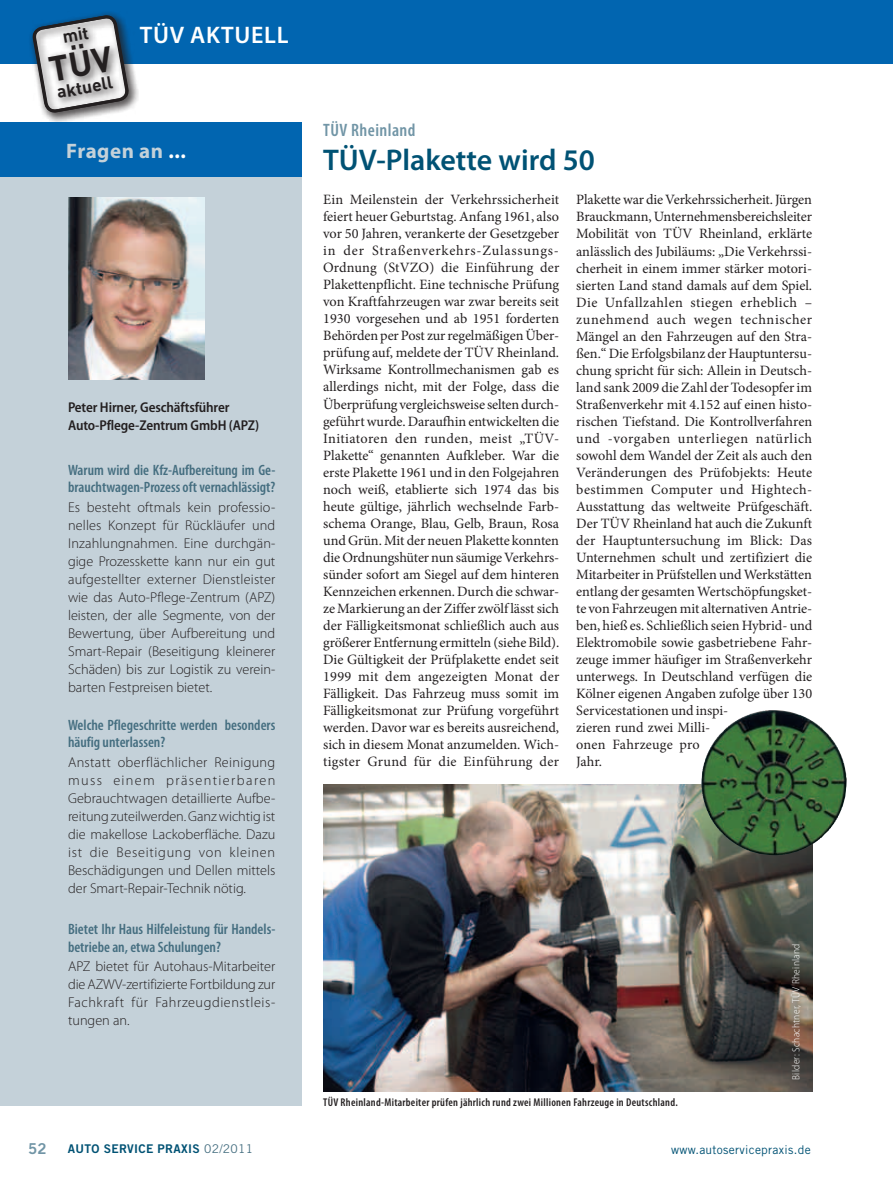
<style>
.page{position:relative;width:893px;height:1187px;background:#fff}
.page>*{position:absolute;margin:0;border:0;box-sizing:border-box;transform-origin:0 0}
.t1{font:600 30px "Myriad Pro";color:#005274}
.t2{font:600 24px "Myriad Pro";letter-spacing:.03em;color:#fff}
.t3{font:700 21px "Myriad Pro";letter-spacing:.025em;color:#c4d1d9}
.t4{font:600 condensed 18px "Myriad Pro";letter-spacing:.025em;color:#7195a6}
.t5{font:700 17.55px "DINOT";color:#231f20}
.t6{font:600 condensed 15px/17px "Myriad Pro";color:#456e80}
.t7{font:15px "Trade Gothic LT Std Bd 2";color:#7195a6}
.t8{font:14.25px/17px "Minion Pro";color:#231f20;text-align:justify}
.t9{font:300 14.25px/18px "Myriad Pro";color:#231f20;text-align:justify}
.t10{font:600 semi-condensed 14.25px/18px "Myriad Pro";letter-spacing:-.01em;color:#231f20}
.t11{font:12px "Trade Gothic LT Std Bd 2";letter-spacing:.025em;color:#005274}
.t12{font:12px "Trade Gothic LT Std";letter-spacing:.025em;color:#005274}
.t13{font:600 condensed 11.25px "Myriad Pro";letter-spacing:.025em;color:#231f20}
.t14{font:300 semi-condensed 10.5px "Myriad Pro";letter-spacing:.025em;color:#fff}
.s1{color:#fff}
.s2{font-family:"Trade Gothic LT Std";color:#456e80}
</style>
<div class="page">
<div style="left:0;top:0;width:893px;height:64px;background:#0165b0"></div>
<div style="left:28px;top:10px;width:111px;height:113px;background:#231f20;opacity:.75"></div>
<div style="left:0;top:128px;width:302px;height:978px;background:#c4d1d9"></div>
<div style="left:0;top:122px;width:302px;height:55px;background:#0165b0"></div>
<img style="left:68px;top:198px;width:136px;height:181px">
<img style="left:323px;top:784px;width:489px;height:307px">
<img style="left:701px;top:710px;width:97px;height:145px">
<svg style="left:33px;top:15px;width:96px;height:107px"></svg>
<p class="t5" style="left:55px;top:80px;width:58px;rotate:-10deg">aktuell</p>
<h2 class="t2" style="left:140px;top:20px;width:150px">TÜV aktuell</h2>
<h3 class="t3" style="left:66px;top:137px;width:121px">Fragen an <span class="s1">...</span></h3>
<p class="t10" style="left:68px;top:398px;width:193px">Peter Hirner, Geschäftsführer<br>Auto-Pflege-Zentrum GmbH (APZ)</p>
<p class="t6" style="left:68px;top:462px;width:209px">Warum wird die Kfz-Aufbereitung im Ge&shy;brauchtwagen-Prozess oft vernachlässigt?</p>
<p class="t9" style="left:68px;top:498px;width:209px">Es besteht oftmals kein professio&shy;nelles Konzept für Rückläufer und Inzahlungnahmen. Eine durchgän&shy;gige Prozesskette kann nur ein gut aufgestellter externer Dienstleister wie das Auto-Pflege-Zentrum (APZ) leisten, der alle Segmente, von der Bewertung, über Aufbereitung und Smart-Repair (Beseitigung kleinerer Schäden) bis zur Logistik zu verein&shy;barten Festpreisen bietet.</p>
<p class="t6" style="left:68px;top:717px;width:209px">Welche Pflegeschritte werden besonders häufig unterlassen?</p>
<p class="t9" style="left:68px;top:753px;width:209px">Anstatt oberflächlicher Reinigung muss einem präsentierbaren Gebrauchtwagen detaillierte Aufbe&shy;reitung zuteilwerden. Ganz wichtig ist die makellose Lackoberfläche. Dazu ist die Beseitigung von kleinen Beschädigungen und Dellen mittels der Smart-Repair-Technik nötig.</p>
<p class="t6" style="left:68px;top:921px;width:209px">Bietet Ihr Haus Hilfeleistung für Handels&shy;betriebe an, etwa Schulungen?</p>
<p class="t9" style="left:68px;top:957px;width:209px">APZ bietet für Autohaus-Mitarbeiter die AZWV-zertifizierte Fortbildung zur Fachkraft für Fahrzeugdienstleis&shy;tungen an.</p>
<p class="t4" style="left:323px;top:120px;width:94px">TÜV Rheinland</p>
<h1 class="t1" style="left:323px;top:141px;width:273px">TÜV-Plakette wird 50</h1>
<p class="t8" style="left:323px;top:191px;width:238px">Ein Meilenstein der Verkehrssicherheit feiert heuer Geburtstag. Anfang 1961, also vor 50 Jahren, verankerte der Gesetzgeber in der Straßenverkehrs-Zulassungs-Ordnung (StVZO) die Einführung der Plakettenpflicht. Eine technische Prüfung von Kraftfahrzeugen war zwar bereits seit 1930 vorgesehen und ab 1951 forderten Behörden per Post zur regelmäßigen Über&shy;prüfung auf, meldete der TÜV Rheinland.<br>Wirksame Kontrollmechanismen gab es allerdings nicht, mit der Folge, dass die Überprüfung vergleichsweise selten durch&shy;geführt wurde. Daraufhin entwickelten die Initiatoren den runden, meist „TÜV-Plakette“ genannten Aufkleber. War die erste Plakette 1961 und in den Folgejahren noch weiß, etablierte sich 1974 das bis heute gültige, jährlich wechselnde Farb&shy;schema Orange, Blau, Gelb, Braun, Rosa und Grün. Mit der neuen Plakette konnten die Ordnungshüter nun säumige Verkehrs&shy;sünder sofort am Siegel auf dem hinteren Kennzeichen erkennen. Durch die schwar&shy;ze Markierung an der Ziffer zwölf lässt sich der Fälligkeitsmonat schließlich auch aus größerer Entfernung ermitteln (siehe Bild).<br>Die Gültigkeit der Prüfplakette endet seit 1999 mit dem angezeigten Monat der Fälligkeit. Das Fahrzeug muss somit im Fälligkeitsmonat zur Prüfung vorgeführt werden. Davor war es bereits ausreichend, sich in diesem Monat anzumelden. Wich&shy;tigster Grund für die Einführung der</p>
<p class="t8" style="left:576px;top:191px;width:238px;text-align:left">Plakette war die Verkehrssicherheit. Jürgen Brauckmann, Unternehmensbereichsleiter Mobilität von TÜV Rheinland, erklärte anlässlich des Jubiläums: „Die Verkehrssi&shy;cherheit in einem immer stärker motori&shy;sierten Land stand damals auf dem Spiel.<br>Die Unfallzahlen stiegen erheblich – zunehmend auch wegen technischer Mängel an den Fahrzeugen auf den Stra&shy;ßen.“ Die Erfolgsbilanz der Hauptuntersu&shy;chung spricht für sich: Allein in Deutsch&shy;land sank 2009 die Zahl der Todesopfer im Straßenverkehr mit 4.152 auf einen histo&shy;rischen Tiefstand. Die Kontrollverfahren und -vorgaben unterliegen natürlich sowohl dem Wandel der Zeit als auch den Veränderungen des Prüfobjekts: Heute bestimmen Computer und Hightech-Ausstattung das weltweite Prüfgeschäft.<br>Der TÜV Rheinland hat auch die Zukunft der Hauptuntersuchung im Blick: Das Unternehmen schult und zertifiziert die Mitarbeiter in Prüfstellen und Werkstätten entlang der gesamten Wertschöpfungsket&shy;te von Fahrzeugen mit alternativen Antrie&shy;ben, hieß es. Schließlich seien Hybrid- und Elektromobile sowie gasbetriebene Fahr&shy;zeuge immer häufiger im Straßenverkehr unterwegs. In Deutschland verfügen die Kölner eigenen Angaben zufolge über 130<br>Servicestationen und inspi-<br>zieren rund zwei Milli-<br>onen Fahrzeuge pro<br>Jahr.</p>
<p class="t13" style="left:323px;top:1096px;width:356px">TÜV Rheinland-Mitarbeiter prüfen jährlich rund zwei Millionen Fahrzeuge in Deutschland.</p>
<p class="t14" style="left:790px;top:1079px;width:138px;rotate:-90deg">Bilder: Schachtner, TÜV Rheinland</p>
<p class="t7" style="left:28px;top:1139px;width:20px">52</p>
<p class="t11" style="left:68px;top:1141px;width:187px">AUTO SERVICE PRAXIS <span class="s2">02/2011</span></p>
<p class="t12" style="left:671px;top:1141px;width:141px">www.autoservicepraxis.de</p>
</div>
